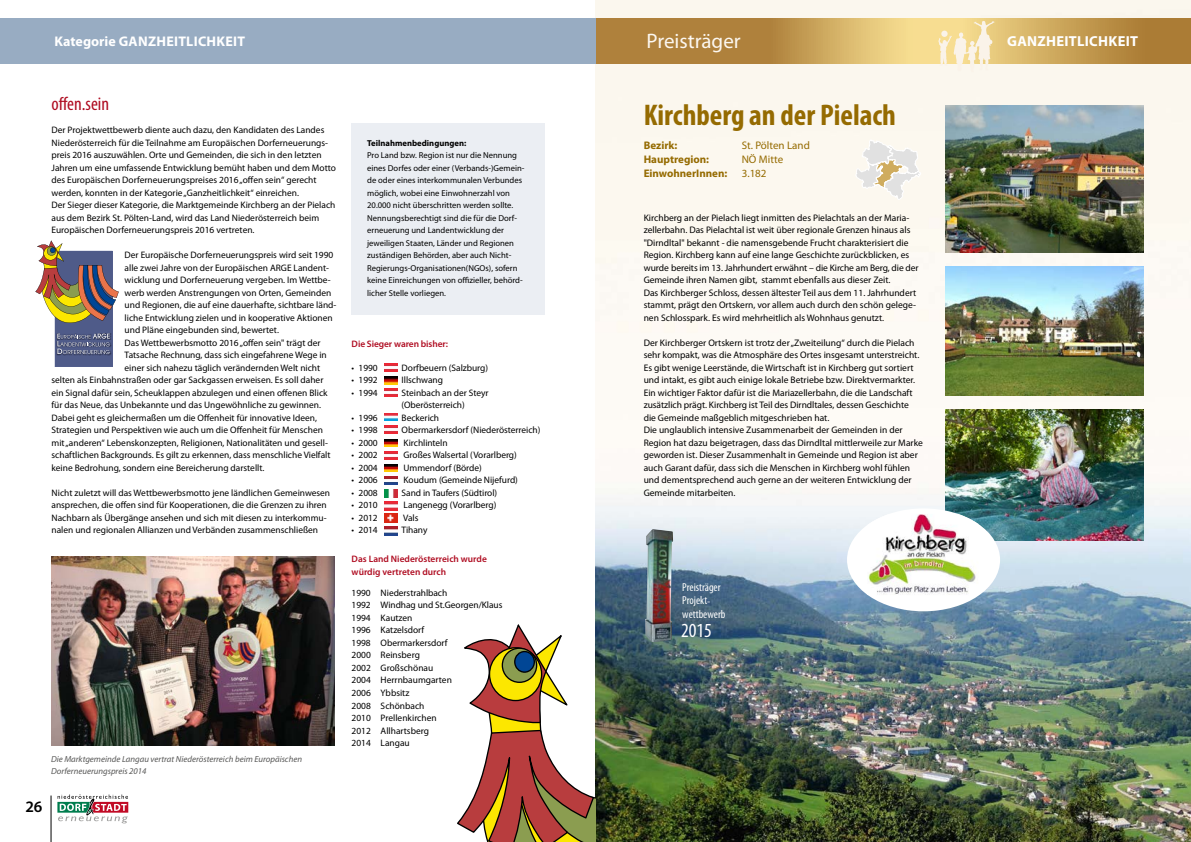
<style>
.page{position:relative;width:1191px;height:842px;background:#fff}
.page>*{position:absolute;margin:0;border:0;box-sizing:border-box;transform-origin:0 0}
.t1{font:700 condensed 30px "Myriad Pro";color:#956b01}
.t2{font:21px "Myriad Pro";color:#fcf7f0}
.t3{font:condensed 20px "Myriad Pro";color:#fff}
.t4{font:condensed 19px "Myriad Pro";color:#af0c21}
.t5{font:600 16px "Myriad Pro";color:#000}
.t6{font:700 14.5px "Myriad Pro";letter-spacing:.02em;color:#fff}
.t7{font:700 14px "Myriad Pro";letter-spacing:.02em;color:#fff}
.t8{font:condensed 11.5px/13.2px "Myriad Pro";color:#fff}
.t9{font:700 11px "Myriad Pro";color:#956b01}
.t10{font:11px "Myriad Pro";color:#956b01}
.t11{font:9.5px/12.5px "Myriad Pro";color:#000}
.t12{font:9.4px/12.5px "Myriad Pro";color:#000}
.t13{font:600 9.4px/12.5px "Myriad Pro";color:#af0c21}
.t14{font:italic 8.8px/12.5px "Myriad Pro";color:#575756}
.t15{font:8.6px/12.5px "Myriad Pro";color:#000}
.t16{font:700 8.6px "Myriad Pro";color:#000}
</style>
<div class="page">
<img style="left:595px;top:0;width:596px;height:842px">
<svg style="left:595px;top:18px;width:596px;height:46px"></svg>
<div style="left:0;top:18px;width:595px;height:46px;background:#98acc2"></div>
<svg style="left:35px;top:241px;width:84px;height:126px"></svg>
<img style="left:51px;top:557px;width:283px;height:189px">
<svg style="left:457px;top:624px;width:138px;height:218px"></svg>
<div style="left:489px;top:648px;width:52px;height:52px;background:#fce700;border-radius:50%"></div>
<div style="left:489px;top:647px;width:53px;height:54px;border:1px solid #000;border-radius:50%"></div>
<svg style="left:502px;top:648px;width:34px;height:34px"></svg>
<div style="left:502px;top:647px;width:35px;height:36px;border:1px solid #000;border-radius:50%"></div>
<div style="left:515px;top:651px;width:19px;height:21px;background:#014695;border-radius:50%"></div>
<div style="left:514px;top:651px;width:21px;height:22px;border:1px solid #000;border-radius:50%"></div>
<svg style="left:384px;top:363px;width:13px;height:8px"></svg>
<svg style="left:384px;top:377px;width:13px;height:19px"></svg>
<div style="left:351px;top:124px;width:193px;height:191px;background:#ebeef3"></div>
<svg style="left:384px;top:413px;width:13px;height:122px"></svg>
<img style="left:945px;top:106px;width:198px;height:146px">
<img style="left:945px;top:266px;width:198px;height:130px">
<img style="left:945px;top:410px;width:198px;height:130px">
<div style="left:847px;top:508px;width:153px;height:103px;background:#fff;border-radius:50%"></div>
<img style="left:867px;top:514px;width:111px;height:81px">
<svg style="left:938px;top:21px;width:56px;height:51px"></svg>
<img style="left:645px;top:529px;width:28px;height:113px">
<svg style="left:855px;top:139px;width:66px;height:61px"></svg>
<svg style="left:57px;top:794px;width:71px;height:29px"></svg>
<hr style="left:51px;top:795px;width:1px;height:47px;background:#000">
<h3 class="t7" style="left:55px;top:32px;width:192px">Kategorie GANZHEITLICHKEIT</h3>
<h2 class="t2" style="left:646px;top:28px;width:96px">Preisträger</h2>
<h3 class="t6" style="left:1007px;top:32px;width:132px">GANZHEITLICHKEIT</h3>
<h3 class="t4" style="left:52px;top:92px;width:59px">offen.sein</h3>
<p class="t12" style="left:52px;top:124px;width:286px">Der Projektwettbewerb diente auch dazu, den Kandidaten des Landes Niederösterreich für die Teilnahme am Europäischen Dorferneuerungs&shy;preis 2016 auszuwählen. Orte und Gemeinden, die sich in den letzten Jahren um eine umfassende Entwicklung bemüht haben und dem Motto des Europäischen Dorferneuerungspreises 2016 „offen sein“ gerecht werden, konnten in der Kategorie „Ganzheitlichkeit“ einreichen.<br>Der Sieger dieser Kategorie, die Marktgemeinde Kirchberg an der Pielach aus dem Bezirk St. Pölten-Land, wird das Land Niederösterreich beim Europäischen Dorferneuerungspreis 2016 vertreten.</p>
<p class="t12" style="left:125px;top:249px;width:210px">Der Europäische Dorferneuerungspreis wird seit 1990</p>
<p class="t12" style="left:125px;top:261px;width:206px">alle zwei Jahre von der Europäischen ARGE Landent-</p>
<p class="t12" style="left:125px;top:274px;width:208px">wicklung und Dorferneuerung vergeben. Im Wettbe-</p>
<p class="t12" style="left:125px;top:286px;width:208px">werb werden Anstrengungen von Orten, Gemeinden</p>
<p class="t12" style="left:125px;top:299px;width:213px">und Regionen, die auf eine dauerhafte, sichtbare länd-</p>
<p class="t12" style="left:125px;top:311px;width:209px">liche Entwicklung zielen und in kooperative Aktionen</p>
<p class="t12" style="left:125px;top:324px;width:156px">und Pläne eingebunden sind, bewertet.</p>
<p class="t12" style="left:125px;top:336px;width:197px">Das Wettbewerbsmotto 2016 „offen sein" trägt der</p>
<p class="t12" style="left:125px;top:349px;width:204px">Tatsache Rechnung, dass sich eingefahrene Wege in</p>
<p class="t12" style="left:125px;top:361px;width:197px">einer sich nahezu täglich verändernden Welt nicht</p>
<p class="t12" style="left:52px;top:374px;width:273px">selten als Einbahnstraßen oder gar Sackgassen erweisen. Es soll daher</p>
<p class="t12" style="left:52px;top:386px;width:278px">ein Signal dafür sein, Scheuklappen abzulegen und einen offenen Blick</p>
<p class="t12" style="left:52px;top:399px;width:271px">für das Neue, das Unbekannte und das Ungewöhnliche zu gewinnen.</p>
<p class="t12" style="left:52px;top:411px;width:267px">Dabei geht es gleichermaßen um die Offenheit für innovative Ideen,</p>
<p class="t12" style="left:52px;top:424px;width:273px">Strategien und Perspektiven wie auch um die Offenheit für Menschen</p>
<p class="t12" style="left:52px;top:436px;width:278px">mit „anderen“ Lebenskonzepten, Religionen, Nationalitäten und gesell-</p>
<p class="t12" style="left:52px;top:449px;width:280px">schaftlichen Backgrounds. Es gilt zu erkennen, dass menschliche Vielfalt</p>
<p class="t12" style="left:52px;top:461px;width:214px">keine Bedrohung, sondern eine Bereicherung darstellt.</p>
<p class="t12" style="left:52px;top:486px;width:280px">Nicht zuletzt will das Wettbewerbsmotto jene ländlichen Gemeinwesen ansprechen, die offen sind für Kooperationen, die die Grenzen zu ihren Nachbarn als Übergänge ansehen und sich mit diesen zu interkommu&shy;nalen und regionalen Allianzen und Verbänden zusammenschließen</p>
<p class="t14" style="left:51px;top:752px;width:252px">Die Marktgemeinde Langau vertrat Niederösterreich beim Europäischen<br>Dorferneuerungspreis 2014</p>
<h3 class="t5" style="left:25px;top:796px;width:19px">26</h3>
<h1 class="t1" style="left:643px;top:96px;width:254px">Kirchberg an der Pielach</h1>
<p class="t9" style="left:643px;top:138px;width:35px">Bezirk:</p>
<p class="t10" style="left:741px;top:139px;width:70px">St. Pölten Land</p>
<p class="t9" style="left:643px;top:152px;width:67px">Hauptregion:</p>
<p class="t10" style="left:741px;top:153px;width:43px">NÖ Mitte</p>
<p class="t9" style="left:643px;top:166px;width:85px">EinwohnerInnen:</p>
<p class="t10" style="left:741px;top:167px;width:26px">3.182</p>
<p class="t11" style="left:643px;top:211px;width:276px">Kirchberg an der Pielach liegt inmitten des Pielachtals an der Maria&shy;zellerbahn. Das Pielachtal ist weit über regionale Grenzen hinaus als "Dirndltal" bekannt - die namensgebende Frucht charakterisiert die Region. Kirchberg kann auf eine lange Geschichte zurückblicken, es wurde bereits im 13. Jahrhundert erwähnt – die Kirche am Berg, die der Gemeinde ihren Namen gibt, stammt ebenfalls aus dieser Zeit.<br>Das Kirchberger Schloss, dessen ältester Teil aus dem 11. Jahrhundert stammt, prägt den Ortskern, vor allem auch durch den schön gelege&shy;nen Schlosspark. Es wird mehrheitlich als Wohnhaus genutzt.</p>
<p class="t11" style="left:643px;top:336px;width:281px">Der Kirchberger Ortskern ist trotz der „Zweiteilung“ durch die Pielach sehr kompakt, was die Atmosphäre des Ortes insgesamt unterstreicht.<br>Es gibt wenige Leerstände, die Wirtschaft ist in Kirchberg gut sortiert und intakt, es gibt auch einige lokale Betriebe bzw. Direktvermarkter.<br>Ein wichtiger Faktor dafür ist die Mariazellerbahn, die die Landschaft zusätzlich prägt. Kirchberg ist Teil des Dirndltales, dessen Geschichte die Gemeinde maßgeblich mitgeschrieben hat.<br>Die unglaublich intensive Zusammenarbeit der Gemeinden in der Region hat dazu beigetragen, dass das Dirndltal mittlerweile zur Marke geworden ist. Dieser Zusammenhalt in Gemeinde und Region ist aber auch Garant dafür, dass sich die Menschen in Kirchberg wohl fühlen und dementsprechend auch gerne an der weiteren Entwicklung der Gemeinde mitarbeiten.</p>
<p class="t16" style="left:367px;top:137px;width:101px">Teilnahmenbedingungen:</p>
<p class="t15" style="left:367px;top:149px;width:159px">Pro Land bzw. Region ist nur die Nennung eines Dorfes oder einer (Verbands-)Gemein&shy;de oder eines interkommunalen Verbundes möglich, wobei eine Einwohnerzahl von 20.000 nicht überschritten werden sollte.<br>Nennungsberechtigt sind die für die Dorf&shy;erneuerung und Landentwicklung der jeweiligen Staaten, Länder und Regionen zuständigen Behörden, aber auch Nicht-Regierungs-Organisationen(NGOs), sofern keine Einreichungen von offizieller, behörd&shy;licher Stelle vorliegen.</p>
<p class="t13" style="left:351px;top:338px;width:98px">Die Sieger waren bisher:</p>
<p class="t12" style="left:351px;top:361px;width:28px">• 1990</p>
<p class="t12" style="left:401px;top:361px;width:88px">Dorfbeuern (Salzburg)</p>
<p class="t12" style="left:351px;top:374px;width:28px">• 1992</p>
<p class="t12" style="left:402px;top:374px;width:43px">Illschwang</p>
<p class="t12" style="left:352px;top:386px;width:28px">• 1994</p>
<p class="t12" style="left:402px;top:386px;width:88px">Steinbach an der Steyr (Oberösterreich)</p>
<p class="t12" style="left:352px;top:411px;width:28px">• 1996</p>
<p class="t12" style="left:402px;top:411px;width:39px">Beckerich</p>
<p class="t12" style="left:352px;top:424px;width:28px">• 1998</p>
<p class="t12" style="left:402px;top:424px;width:140px">Obermarkersdorf (Niederösterreich)</p>
<p class="t12" style="left:352px;top:436px;width:28px">• 2000</p>
<p class="t12" style="left:403px;top:436px;width:46px">Kirchlinteln</p>
<p class="t12" style="left:352px;top:449px;width:28px">• 2002</p>
<p class="t12" style="left:403px;top:449px;width:115px">Großes Walsertal (Vorarlberg)</p>
<p class="t12" style="left:352px;top:461px;width:28px">• 2004</p>
<p class="t12" style="left:403px;top:461px;width:80px">Ummendorf (Börde)</p>
<p class="t12" style="left:352px;top:474px;width:28px">• 2006</p>
<p class="t12" style="left:403px;top:474px;width:116px">Koudum (Gemeinde Nijefurd)</p>
<p class="t12" style="left:352px;top:486px;width:28px">• 2008</p>
<p class="t12" style="left:402px;top:486px;width:97px">Sand in Taufers (Südtirol)</p>
<p class="t12" style="left:352px;top:499px;width:28px">• 2010</p>
<p class="t12" style="left:403px;top:499px;width:94px">Langenegg (Vorarlberg)</p>
<p class="t12" style="left:352px;top:511px;width:28px">• 2012</p>
<p class="t12" style="left:403px;top:511px;width:17px">Vals</p>
<p class="t12" style="left:352px;top:524px;width:28px">• 2014</p>
<p class="t12" style="left:402px;top:524px;width:27px">Tihany</p>
<p class="t13" style="left:352px;top:553px;width:137px">Das Land Niederösterreich wurde würdig vertreten durch</p>
<p class="t12" style="left:352px;top:586px;width:152px">1990 Niederstrahlbach<br>1992 Windhag und St.Georgen/Klaus<br>1994 Kautzen<br>1996 Katzelsdorf<br>1998 Obermarkersdorf<br>2000 Reinsberg<br>2002 Großschönau<br>2004 Herrnbaumgarten<br>2006 Ybbsitz<br>2008 Schönbach<br>2010 Prellenkirchen<br>2012 Allhartsberg<br>2014 Langau</p>
<p class="t8" style="left:682px;top:581px;width:45px">Preisträger<br>Projekt&shy;wettbewerb</p>
<h3 class="t3" style="left:681px;top:618px;width:32px">2015</h3>
</div>
